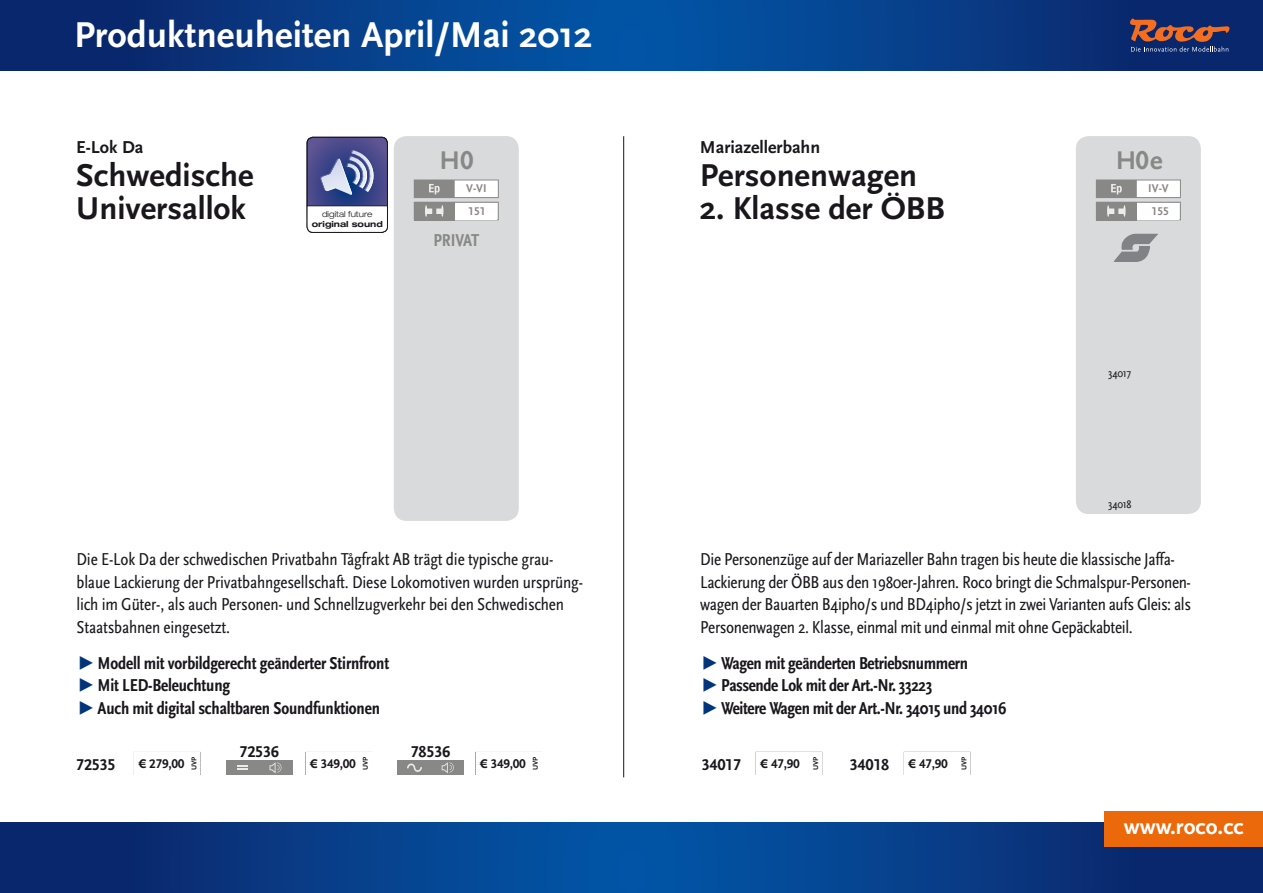
<style>
.page{position:relative;width:1263px;height:893px;background:#fff}
.page>*{position:absolute;margin:0;border:0;box-sizing:border-box;transform-origin:0 0}
.t1{font:700 37.5px "Scala Sans Pro";color:#fff}
.t2{font:700 33px/33px "Scala Sans Pro";color:#1a171c}
.t3{font:700 26.7px "Scala Sans Pro";color:#888887}
.t4{font:700 22.95px "Scala Sans Pro";color:#fff}
.t5{font:condensed 18px/22.5px "Scala Sans Pro";letter-spacing:-.02em;color:#1a171c}
.t6{font:700 condensed 18px/22.5px "Scala Sans Pro";letter-spacing:-.01em;color:#1a171c}
.t7{font:700 18px "Scala Sans Pro";color:#1a171c}
.t8{font:700 condensed 18px "Scala Sans Pro";color:#888887}
.t9{font:700 16.35px "Scala Sans Pro";letter-spacing:-.02em;color:#1a171c}
.t10{font:700 13.2px "Scala Sans Pro";letter-spacing:-.02em;color:#1a171c}
.t11{font:condensed 12px "Scala Sans Pro";letter-spacing:-.02em;color:#1a171c}
.t12{font:700 11.7px "Scala Sans Pro";color:#888887}
.t13{font:300 expanded 8.25px "Helvetica Neue LT Pro";color:#1a171c}
.t14{font:700 expanded 8.25px "Helvetica Neue LT Pro";color:#1a171c}
.t15{font:700 7.35px "Scala Sans Pro";color:#1a171c}
.s1{font-size:18.6px;color:#00357c}
.s2{font-size:16.35px}
</style>
<div class="page">
<svg style="left:0;top:823px;width:1263px;height:70px;background:#073c86"></svg>
<svg style="left:0;top:0;width:1263px;height:70px;background:#063c87"></svg>
<div style="left:1104px;top:811px;width:159px;height:35px;background:#eb690b"></div>
<hr style="left:623px;top:136px;width:1px;height:641px;background:#1a171c">
<svg style="left:755px;top:751px;width:68px;height:24px"></svg>
<div style="left:756px;top:752px;width:66px;height:22px;background:#fff"></div>
<svg style="left:903px;top:751px;width:68px;height:24px"></svg>
<div style="left:904px;top:752px;width:66px;height:22px;background:#fff"></div>
<div style="left:394px;top:136px;width:125px;height:385px;background:#d9dadb;border-radius:13px"></div>
<svg style="left:413px;top:179px;width:86px;height:42px;background:#c5c5c5"></svg>
<div style="left:1076px;top:136px;width:125px;height:378px;background:#d9dadb;border-radius:13px"></div>
<svg style="left:1095px;top:179px;width:86px;height:42px;background:#c5c5c5"></svg>
<svg style="left:1113px;top:234px;width:45px;height:28px"></svg>
<svg style="left:200px;top:752px;width:1px;height:23px"></svg>
<div style="left:226px;top:760px;width:67px;height:15px;background:#888886"></div>
<svg style="left:237px;top:765px;width:11px;height:5px"></svg>
<svg style="left:269px;top:762px;width:12px;height:11px"></svg>
<svg style="left:305px;top:752px;width:1px;height:23px"></svg>
<div style="left:397px;top:760px;width:66px;height:15px;background:#888886"></div>
<svg style="left:407px;top:763px;width:15px;height:9px"></svg>
<svg style="left:442px;top:762px;width:12px;height:11px"></svg>
<svg style="left:475px;top:752px;width:1px;height:23px"></svg>
<svg style="left:1130px;top:19px;width:99px;height:33px;background:#5a4559"></svg>
<svg style="left:307px;top:137px;width:81px;height:96px"></svg>
<h1 class="t1" style="left:74px;top:20px;width:520px">Produktneuheiten April/Mai 2012</h1>
<p class="t7" style="left:76px;top:140px;width:69px">E-Lok Da</p>
<h2 class="t2" style="left:76px;top:161px;width:179px">Schwedische<br>Universallok</h2>
<p class="t13" style="left:322px;top:211px;width:52px">digital future</p>
<p class="t14" style="left:312px;top:221px;width:73px">original sound</p>
<h3 class="t3" style="left:440px;top:150px;width:35px">H0</h3>
<p class="t12" style="left:468px;top:207px;width:19px">151</p>
<p class="t12" style="left:466px;top:184px;width:22px">V-VI</p>
<p class="t8" style="left:433px;top:233px;width:47px">PRIVAT</p>
<p class="t5" style="left:77px;top:550px;width:508px">Die E-Lok Da der schwedischen Privatbahn Tågfrakt AB trägt die typische grau&shy;blaue Lackierung der Privatbahngesellschaft. Diese Lokomotiven wurden ursprüng&shy;lich im Güter-, als auch Personen- und Schnellzugverkehr bei den Schwedischen Staatsbahnen eingesetzt.</p>
<p class="t6" style="left:77px;top:653px;width:314px"><span class="s1">▶</span>Modell mit vorbildgerecht geänderter Stirnfront <span class="s1">▶</span>Mit LED-Beleuchtung<br><span class="s1">▶</span>Auch mit digital schaltbaren Soundfunktionen</p>
<p class="t9" style="left:76px;top:758px;width:41px">72535</p>
<p class="t10" style="left:139px;top:759px;width:47px">€ 279,00</p>
<p class="t15" style="left:191px;top:770px;width:15px;rotate:-90deg">UVP</p>
<p class="t9" style="left:239px;top:746px;width:41px">72536</p>
<p class="t10" style="left:310px;top:759px;width:47px">€ 349,00</p>
<p class="t15" style="left:363px;top:770px;width:15px;rotate:-90deg">UVP</p>
<p class="t9" style="left:411px;top:746px;width:41px">78536</p>
<p class="t10" style="left:480px;top:759px;width:47px">€ 349,00</p>
<p class="t15" style="left:532px;top:770px;width:15px;rotate:-90deg">UVP</p>
<p class="t7" style="left:700px;top:140px;width:122px">Mariazellerbahn</p>
<h2 class="t2" style="left:700px;top:161px;width:219px">Personenwagen</h2>
<h2 class="t2" style="left:700px;top:194px;width:246px">2. Klasse der ÖBB</h2>
<h3 class="t3" style="left:1116px;top:150px;width:48px">H0e</h3>
<p class="t12" style="left:1148px;top:184px;width:22px">IV-V</p>
<p class="t12" style="left:1151px;top:207px;width:19px">155</p>
<p class="t11" style="left:1108px;top:369px;width:25px">34017</p>
<p class="t11" style="left:1108px;top:499px;width:25px">34018</p>
<p class="t5" style="left:700px;top:550px;width:492px">Die Personenzüge auf der Mariazeller Bahn tragen bis heute die klassische Jaffa-Lackierung der ÖBB aus den 1980er-Jahren. Roco bringt die Schmalspur-Personen&shy;wagen der Bauarten B4ipho/s und BD4ipho/s jetzt in zwei Varianten aufs Gleis: als Personenwagen 2. Klasse, einmal mit und einmal mit ohne Gepäckabteil.</p>
<p class="t6" style="left:700px;top:653px;width:308px"><span class="s1">▶</span>Wagen mit geänderten Betriebsnummern <span class="s1">▶</span>Passende Lok mit der Art.-Nr. 33223<br><span class="s1">▶</span>Weitere Wagen mit der Art.-Nr. 34015 und 34016</p>
<p class="t10" style="left:702px;top:759px;width:100px"><span class="s2">34017</span> € 47,90</p>
<p class="t15" style="left:813px;top:770px;width:15px;rotate:-90deg">UVP</p>
<p class="t10" style="left:850px;top:759px;width:100px"><span class="s2">34018</span> € 47,90</p>
<p class="t15" style="left:961px;top:770px;width:15px;rotate:-90deg">UVP</p>
<p class="t4" style="left:1124px;top:817px;width:121px">www.roco.cc</p>
</div>
